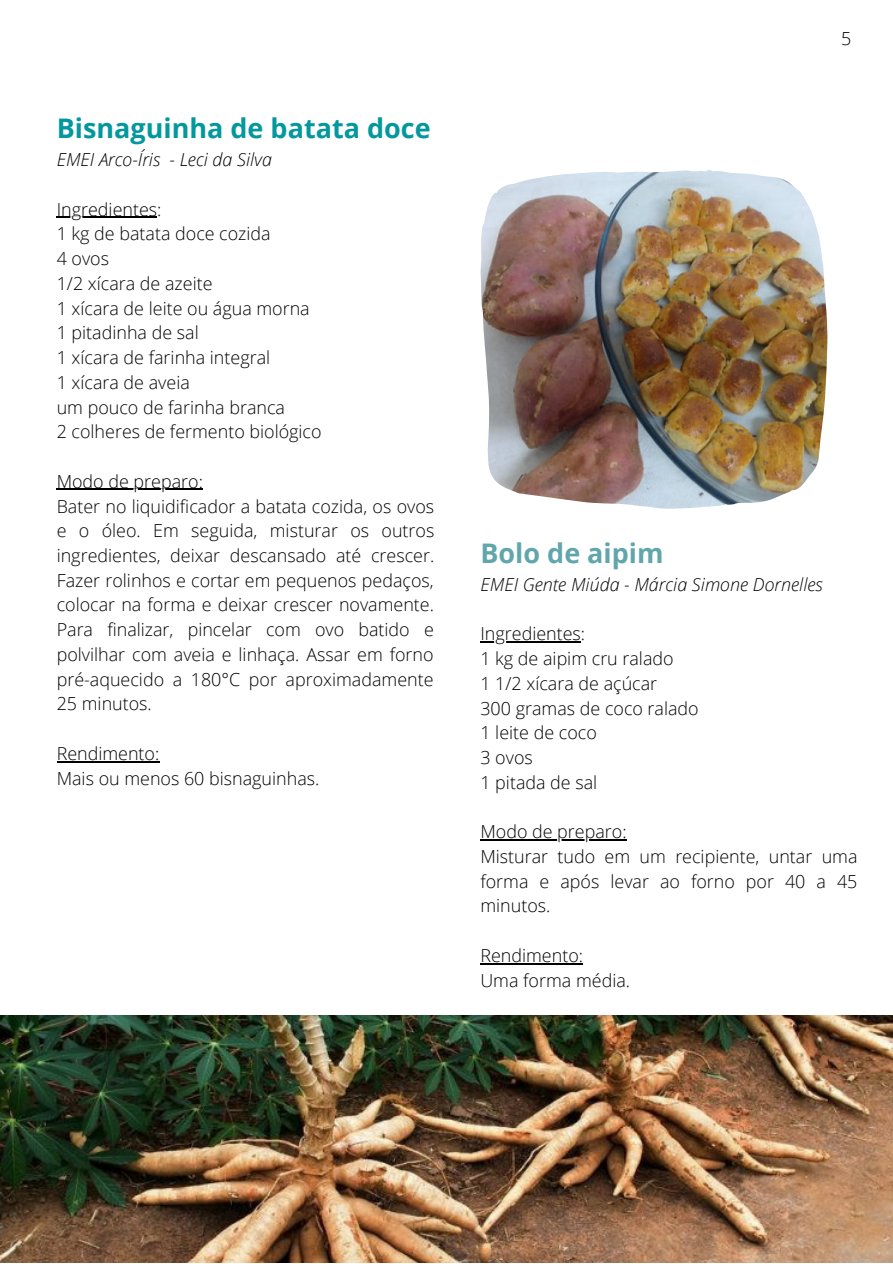
<style>
.page{position:relative;width:893px;height:1264px;background:#fff}
.page>*{position:absolute;margin:0;border:0;box-sizing:border-box;transform-origin:0 0}
.t1{font:700 27px "Open Sans";color:#03989e}
.t2{font:700 27px "Open Sans";color:#61a6ab}
.t3{font:300 18px "Open Sans";color:#000}
.t4{font:300 17.85px/24.8px "Open Sans";color:#000}
.t5{font:italic 300 17.85px "Open Sans";color:#000}
</style>
<div class="page">
<img style="left:0;top:1015px;width:892px;height:247px">
<img style="left:480px;top:170px;width:346px;height:338px">
<hr style="left:57px;top:217px;width:100px;height:1px;background:#000">
<hr style="left:57px;top:489px;width:146px;height:1px;background:#000">
<hr style="left:57px;top:761px;width:102px;height:1px;background:#000">
<hr style="left:480px;top:641px;width:101px;height:1px;background:#000">
<hr style="left:480px;top:839px;width:146px;height:1px;background:#000">
<hr style="left:480px;top:963px;width:103px;height:1px;background:#000">
<h1 class="t1" style="left:57px;top:109px;width:375px">Bisnaguinha de batata doce</h1>
<p class="t5" style="left:57px;top:147px;width:217px">EMEI Arco-Íris - Leci da Silva</p>
<p class="t4" style="left:57px;top:196px;width:266px">Ingredientes:<br>1 kg de batata doce cozida<br>4 ovos<br>1/2 xícara de azeite<br>1 xícara de leite ou água morna<br>1 pitadinha de sal<br>1 xícara de farinha integral<br>1 xícara de aveia<br>um pouco de farinha branca<br>2 colheres de fermento biológico</p>
<p class="t4" style="left:57px;top:468px;width:379px">Modo de preparo:<br>Bater no liquidificador a batata cozida, os ovos e o óleo. Em seguida, misturar os outros ingredientes, deixar descansado até crescer.<br>Fazer rolinhos e cortar em pequenos pedaços, colocar na forma e deixar crescer novamente.<br>Para finalizar, pincelar com ovo batido e polvilhar com aveia e linhaça. Assar em forno pré-aquecido a 180°C por aproximadamente 25 minutos.</p>
<p class="t4" style="left:57px;top:740px;width:264px">Rendimento:<br>Mais ou menos 60 bisnaguinhas.</p>
<p class="t3" style="left:841px;top:26px;width:12px">5</p>
<h1 class="t2" style="left:480px;top:534px;width:185px">Bolo de aipim</h1>
<p class="t5" style="left:480px;top:572px;width:344px">EMEI Gente Miúda - Márcia Simone Dornelles</p>
<p class="t4" style="left:480px;top:621px;width:220px">Ingredientes:<br>1 kg de aipim cru ralado<br>1 1/2 xícara de açúcar<br>300 gramas de coco ralado<br>1 leite de coco<br>3 ovos<br>1 pitada de sal</p>
<p class="t4" style="left:480px;top:819px;width:378px">Modo de preparo:<br>Misturar tudo em um recipiente, untar uma forma e após levar ao forno por 40 a 45 minutos.</p>
<p class="t4" style="left:480px;top:942px;width:151px">Rendimento:<br>Uma forma média.</p>
</div>
